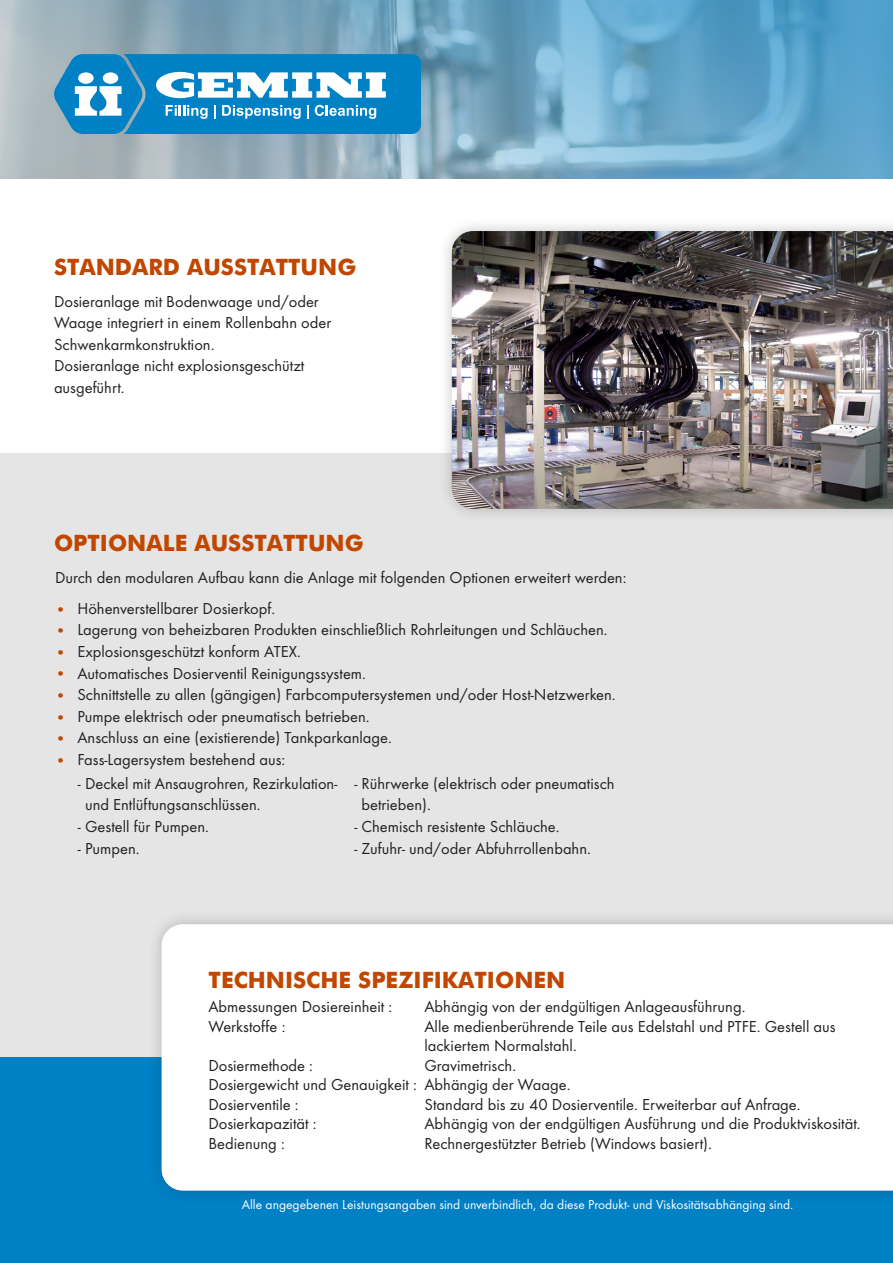
<style>
.page{position:relative;width:893px;height:1263px;background:#fff}
.page>*{position:absolute;margin:0;border:0;box-sizing:border-box;transform-origin:0 0}
.t1{font:700 22.5px "Futura";color:#c14700}
.t2{font:16.5px/21.6px "Futura TOT";color:#231f20}
.t3{font:13.5px "Futura TOT";color:#fff}
</style>
<div class="page">
<svg style="left:0;top:0;width:893px;height:179px;background:#79aac3"></svg>
<svg style="left:54px;top:54px;width:367px;height:80px"></svg>
<div style="left:0;top:1057px;width:893px;height:206px;background:#0080c5"></div>
<div style="left:0;top:453px;width:893px;height:604px;background:#e5e5e5"></div>
<div style="left:147px;top:910px;width:746px;height:295px;background:#231f20;opacity:.25"></div>
<div style="left:162px;top:924px;width:731px;height:266px;background:#fff"></div>
<div style="left:437px;top:217px;width:456px;height:306px;background:#231f20;opacity:.25"></div>
<img style="left:452px;top:231px;width:441px;height:278px">
<h1 class="t1" style="left:54px;top:251px;width:304px">STANDARD AUSSTATTUNG</h1>
<p class="t2" style="left:54px;top:290px;width:279px">Dosieranlage mit Bodenwaage und/oder<br>Waage integriert in einem Rollenbahn oder<br>Schwenkarmkonstruktion.<br>Dosieranlage nicht explosionsgeschützt ausgeführt.</p>
<h1 class="t1" style="left:54px;top:527px;width:311px">OPTIONALE AUSSTATTUNG</h1>
<p class="t2" style="left:77px;top:562px;width:551px;line-height:31px;text-indent:-22px">Durch den modularen Aufbau kann die Anlage mit folgenden Optionen erweitert werden:<br>Höhenverstellbarer Dosierkopf.</p>
<p class="t2" style="left:77px;top:619px;width:540px">Lagerung von beheizbaren Produkten einschließlich Rohrleitungen und Schläuchen.<br>Explosionsgeschützt konform ATEX.<br>Automatisches Dosierventil Reinigungssystem.<br>Schnittstelle zu allen (gängigen) Farbcomputersystemen und/oder Host-Netzwerken.<br>Pumpe elektrisch oder pneumatisch betrieben.<br>Anschluss an eine (existierende) Tankparkanlage.<br>Fass-Lagersystem bestehend aus:</p>
<p class="t2" style="left:361px;top:772px;width:255px;text-indent:-7px">- Rührwerke (elektrisch oder pneumatisch betrieben).</p>
<p class="t2" style="left:354px;top:815px;width:207px">- Chemisch resistente Schläuche.</p>
<p class="t2" style="left:354px;top:837px;width:238px">- Zufuhr- und/oder Abfuhrrollenbahn.</p>
<p class="t2" style="left:85px;top:772px;width:254px;text-indent:-7px">- Deckel mit Ansaugrohren, Rezirkulation&shy;und Entlüftungsanschlüssen.</p>
<p class="t2" style="left:78px;top:815px;width:133px">- Gestell für Pumpen.</p>
<p class="t2" style="left:78px;top:837px;width:63px">- Pumpen.</p>
<h1 class="t1" style="left:209px;top:964px;width:358px">TECHNISCHE SPEZIFIKATIONEN</h1>
<p class="t2" style="left:208px;top:996px;width:185px">Abmessungen Dosiereinheit :</p>
<p class="t2" style="left:424px;top:996px;width:323px">Abhängig von der endgültigen Anlageausführung.</p>
<p class="t2" style="left:208px;top:1015px;width:79px">Werkstoffe :</p>
<p class="t2" style="left:424px;top:1016px;width:413px;line-height:19.5px">Alle medienberührende Teile aus Edelstahl und PTFE. Gestell aus lackiertem Normalstahl.</p>
<p class="t2" style="left:208px;top:1054px;width:106px">Dosiermethode :</p>
<p class="t2" style="left:208px;top:1055px;width:364px;line-height:19.5px;text-indent:216px">Gravimetrisch.<br>Dosiergewicht und Genauigkeit : Abhängig der Waage.<br>Dosierventile :</p>
<p class="t2" style="left:424px;top:1093px;width:378px">Standard bis zu 40 Dosierventile. Erweiterbar auf Anfrage.</p>
<p class="t2" style="left:208px;top:1113px;width:110px">Dosierkapazität :</p>
<p class="t2" style="left:424px;top:1113px;width:438px">Abhängig von der endgültigen Ausführung und die Produktviskosität.</p>
<p class="t2" style="left:208px;top:1132px;width:78px">Bedienung :</p>
<p class="t2" style="left:424px;top:1132px;width:289px">Rechnergestützter Betrieb (Windows basiert).</p>
<p class="t3" style="left:242px;top:1196px;width:553px">Alle angegebenen Leistungsangaben sind unverbindlich, da diese Produkt- und Viskositätsabhänging sind.</p>
</div>
